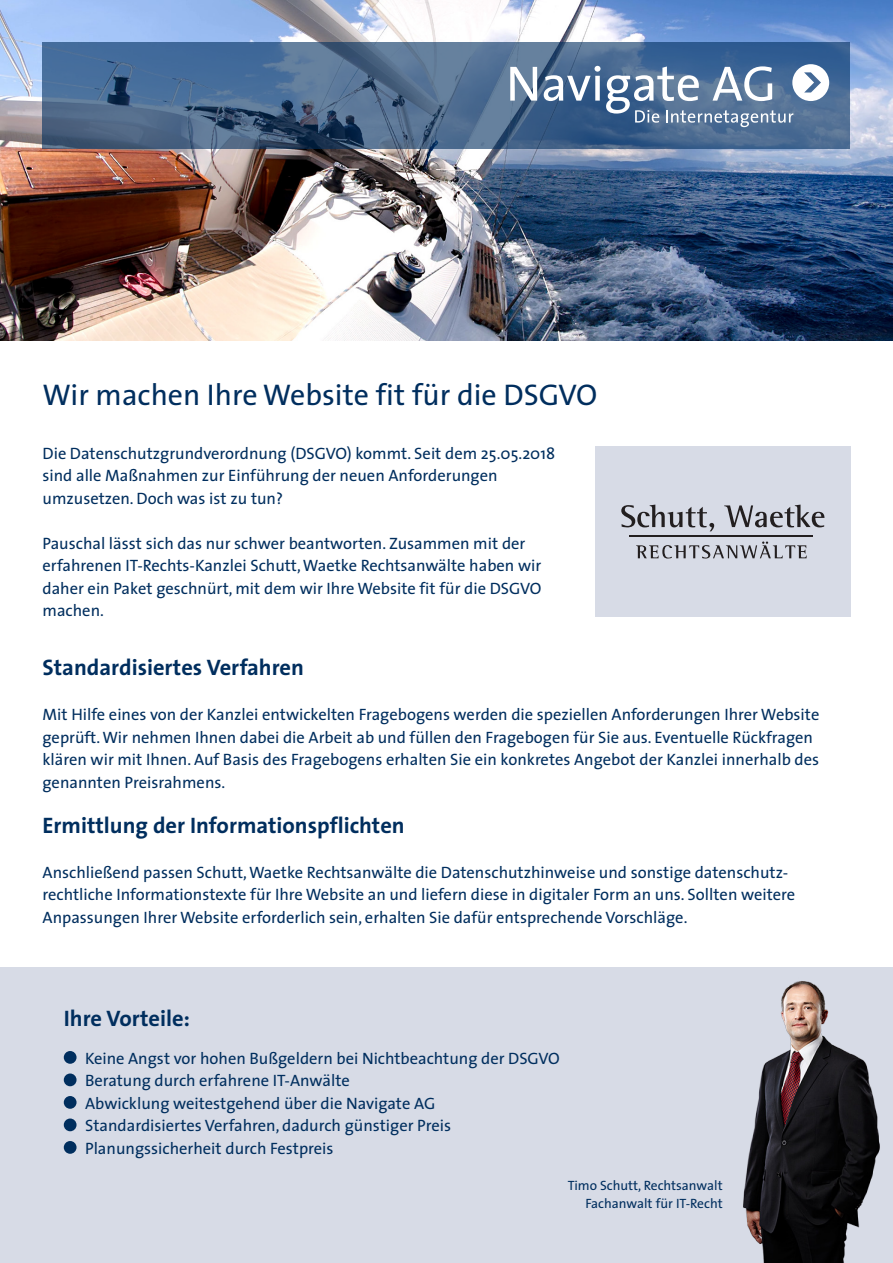
<style>
.page{position:relative;width:893px;height:1263px;background:#fff}
.page>*{position:absolute;margin:0;border:0;box-sizing:border-box;transform-origin:0 0}
.fließtext{font:30px "The Sans";color:#002e5e}
.Fließtext_groß{font:700 22.5px "The Sans";color:#002e5e}
.Headline{font:700 22.5px "The Sans";color:#002e5e}
.Fließtext_groß-2{font:16.5px/22.5px "The Sans";color:#002e5e}
.Headline-2{font:13.5px/18px "The Sans";color:#002e5e;text-align:right}
</style>
<div class="page">
<div style="left:0;top:967px;width:893px;height:296px;background:#d7dbe6"></div>
<div style="left:64px;top:1051px;width:13px;height:13px;background:#002e5e;border-radius:50%"></div>
<div style="left:64px;top:1073px;width:13px;height:13px;background:#002e5e;border-radius:50%"></div>
<div style="left:64px;top:1096px;width:13px;height:13px;background:#002e5e;border-radius:50%"></div>
<div style="left:64px;top:1118px;width:13px;height:13px;background:#002e5e;border-radius:50%"></div>
<div style="left:64px;top:1141px;width:13px;height:13px;background:#002e5e;border-radius:50%"></div>
<div style="left:595px;top:446px;width:255px;height:171px;background:#d7dbe6"></div>
<svg style="left:621px;top:505px;width:93px;height:26px"></svg>
<svg style="left:724px;top:505px;width:100px;height:22px"></svg>
<svg style="left:636px;top:541px;width:171px;height:17px"></svg>
<hr style="left:629px;top:536px;width:184px;height:1px;background:#231f20">
<img style="left:743px;top:981px;width:137px;height:282px">
<img style="left:0;top:0;width:893px;height:340px">
<svg style="left:43px;top:43px;width:807px;height:106px;background:#48678d"></svg>
<svg style="left:510px;top:67px;width:27px;height:34px"></svg>
<svg style="left:544px;top:66px;width:56px;height:35px"></svg>
<svg style="left:606px;top:64px;width:223px;height:63px"></svg>
<p class="fließtext" style="left:43px;top:369px;width:556px">Wir machen Ihre Website fit für die DSGVO</p>
<p class="Fließtext_groß-2" style="left:43px;top:441px;width:514px">Die Datenschutzgrundverordnung (DSGVO) kommt. Seit dem 25.05.2018 sind alle Maßnahmen zur Einführung der neuen Anforderungen umzusetzen. Doch was ist zu tun?</p>
<p class="Fließtext_groß-2" style="left:43px;top:531px;width:500px">Pauschal lässt sich das nur schwer beantworten. Zusammen mit der erfahrenen IT-Rechts-Kanzlei Schutt, Waetke Rechtsanwälte haben wir daher ein Paket geschnürt, mit dem wir Ihre Website fit für die DSGVO machen.</p>
<p class="Fließtext_groß" style="left:43px;top:649px;width:263px">Standardisiertes Verfahren</p>
<p class="Fließtext_groß-2" style="left:43px;top:703px;width:778px">Mit Hilfe eines von der Kanzlei entwickelten Fragebogens werden die speziellen Anforderungen Ihrer Website geprüft. Wir nehmen Ihnen dabei die Arbeit ab und füllen den Fragebogen für Sie aus. Eventuelle Rückfragen klären wir mit Ihnen. Auf Basis des Fragebogens erhalten Sie ein konkretes Angebot der Kanzlei innerhalb des genannten Preisrahmens.</p>
<p class="Fließtext_groß" style="left:43px;top:806px;width:364px">Ermittlung der Informationspflichten</p>
<p class="Fließtext_groß-2" style="left:43px;top:861px;width:754px">Anschließend passen Schutt, Waetke Rechtsanwälte die Datenschutzhinweise und sonstige datenschutz&shy;rechtliche Informationstexte für Ihre Website an und liefern diese in digitaler Form an uns. Sollten weitere<br>Anpassungen Ihrer Website erforderlich sein, erhalten Sie dafür entsprechende Vorschläge.</p>
<p class="Headline" style="left:64px;top:1000px;width:128px">Ihre Vorteile:</p>
<p class="Fließtext_groß-2" style="left:85px;top:1046px;width:476px">Keine Angst vor hohen Bußgeldern bei Nichtbeachtung der DSGVO</p>
<p class="Fließtext_groß-2" style="left:85px;top:1069px;width:266px">Beratung durch erfahrene IT-Anwälte</p>
<p class="Fließtext_groß-2" style="left:85px;top:1091px;width:352px">Abwicklung weitestgehend über die Navigate AG</p>
<p class="Fließtext_groß-2" style="left:85px;top:1114px;width:368px">Standardisiertes Verfahren, dadurch günstiger Preis</p>
<p class="Fließtext_groß-2" style="left:85px;top:1136px;width:250px">Planungssicherheit durch Festpreis</p>
<p class="Headline-2" style="left:568px;top:1176px;width:156px">Timo Schutt, Rechtsanwalt<br>Fachanwalt für IT-Recht</p>
</div>
